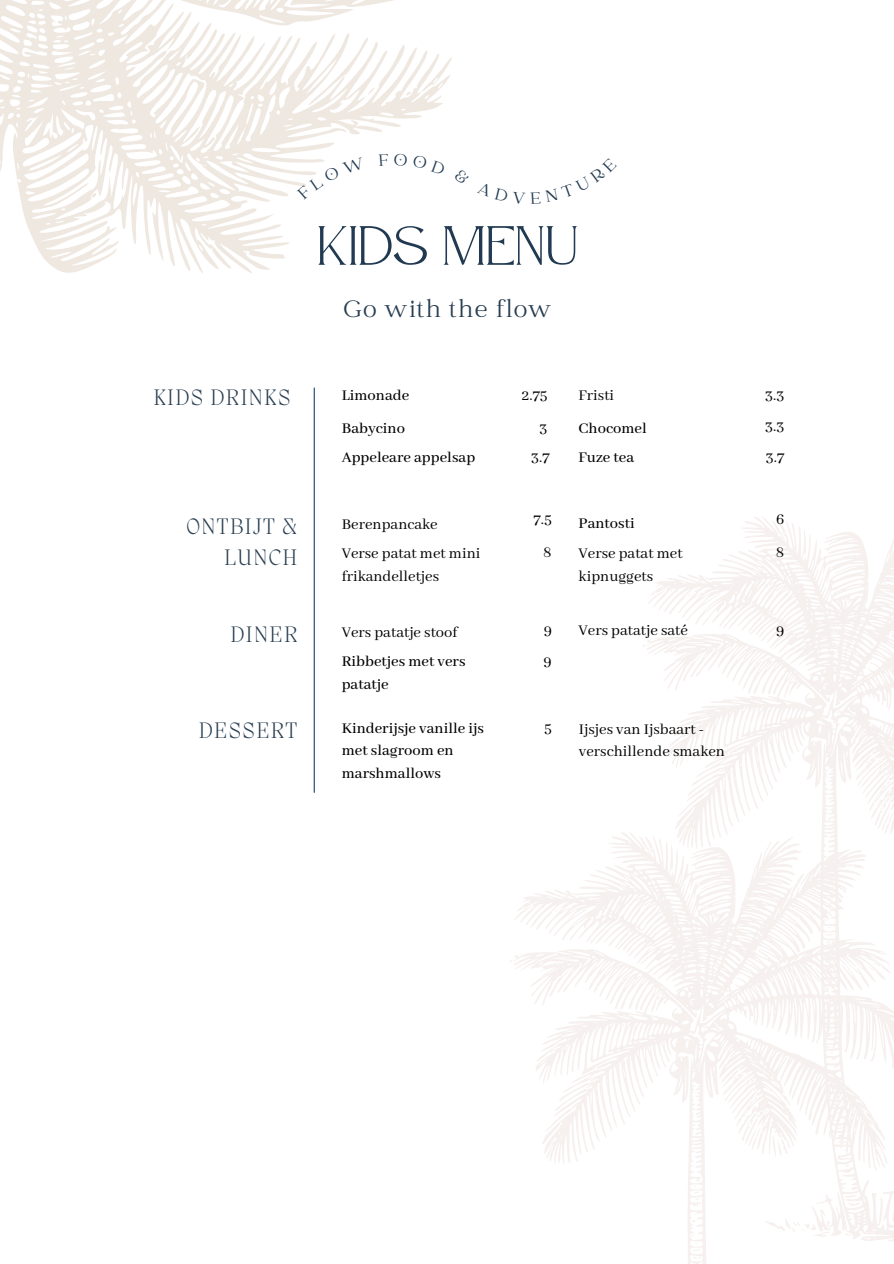
<style>
.page{position:relative;width:894px;height:1264px;background:#fff}
.page>*{position:absolute;margin:0;border:0;box-sizing:border-box;transform-origin:0 0}
.t1{font:55.2px "Atteron";color:#213a51}
.t2{font:25.8px "Catchy Mager";letter-spacing:.06em;color:#273d50}
.t3{font:200 22.95px/31.5px "Migra";letter-spacing:.06em;color:#273d50;text-align:right}
.t4{font:16.5px/22.5px "Abhaya Libre";color:#000}
.t5{font:500 16.5px/22.5px "Abhaya Libre";color:#000}
</style>
<div class="page">
<hr style="left:313px;top:388px;width:2px;height:404px;background:#19456b">
<svg style="left:643px;top:517px;width:250px;height:314px"></svg>
<svg style="left:510px;top:831px;width:383px;height:432px"></svg>
<svg style="left:0;top:0;width:452px;height:273px"></svg>
<svg style="left:297px;top:157px;width:68px;height:43px"></svg>
<svg style="left:378px;top:153px;width:10px;height:12px"></svg>
<svg style="left:394px;top:153px;width:51px;height:21px"></svg>
<p class="t1" style="left:317px;top:213px;width:263px">KIDS MENU</p>
<h5 class="t3" style="left:153px;top:384px;width:139px">KIDS DRINKS</h5>
<h5 class="t3" style="left:186px;top:512px;width:112px">ONTBIJT &amp;<br>LUNCH</h5>
<p class="t2" style="left:344px;top:296px;width:209px">Go with the flow</p>
<p class="t5" style="left:341px;top:385px;width:69px">Limonade</p>
<p class="t5" style="left:341px;top:418px;width:65px">Babycino</p>
<p class="t4" style="left:521px;top:385px;width:27px">2.75</p>
<p class="t4" style="left:539px;top:418px;width:10px">3</p>
<p class="t4" style="left:578px;top:385px;width:37px">Fristi</p>
<p class="t5" style="left:578px;top:418px;width:70px">Chocomel</p>
<p class="t4" style="left:764px;top:381px;width:21px;line-height:30.9px">3.3<br>3.3</p>
<p class="t5" style="left:341px;top:447px;width:135px">Appeleare appelsap</p>
<p class="t4" style="left:531px;top:447px;width:20px">3.7</p>
<p class="t5" style="left:578px;top:447px;width:57px">Fuze tea</p>
<p class="t4" style="left:765px;top:447px;width:20px">3.7</p>
<p class="t4" style="left:341px;top:513px;width:97px">Berenpancake</p>
<p class="t5" style="left:578px;top:512px;width:58px">Pantosti</p>
<p class="t4" style="left:776px;top:509px;width:10px">6</p>
<p class="t4" style="left:341px;top:543px;width:140px">Verse patat met mini frikandelletjes</p>
<p class="t4" style="left:775px;top:541px;width:10px">8</p>
<p class="t4" style="left:543px;top:542px;width:10px">8</p>
<p class="t4" style="left:578px;top:543px;width:105px">Verse patat met kipnuggets</p>
<p class="t4" style="left:543px;top:619px;width:10px">9</p>
<h3 class="t3" style="left:230px;top:620px;width:68px">DINER</h3>
<p class="t4" style="left:341px;top:621px;width:117px">Vers patatje stoof</p>
<p class="t5" style="left:341px;top:651px;width:125px">Ribbetjes met vers patatje</p>
<p class="t4" style="left:543px;top:651px;width:10px">9</p>
<p class="t4" style="left:578px;top:619px;width:111px">Vers patatje saté</p>
<p class="t4" style="left:776px;top:619px;width:10px">9</p>
<p class="t3" style="left:199px;top:716px;width:100px">DESSERT</p>
<h5 class="t5" style="left:341px;top:717px;width:144px">Kinderijsje vanille ijs met slagroom en marshmallows</h5>
<p class="t4" style="left:544px;top:717px;width:9px">5</p>
<p class="t4" style="left:579px;top:718px;width:147px">Ijsjes van Ijsbaart - verschillende smaken</p>
</div>
